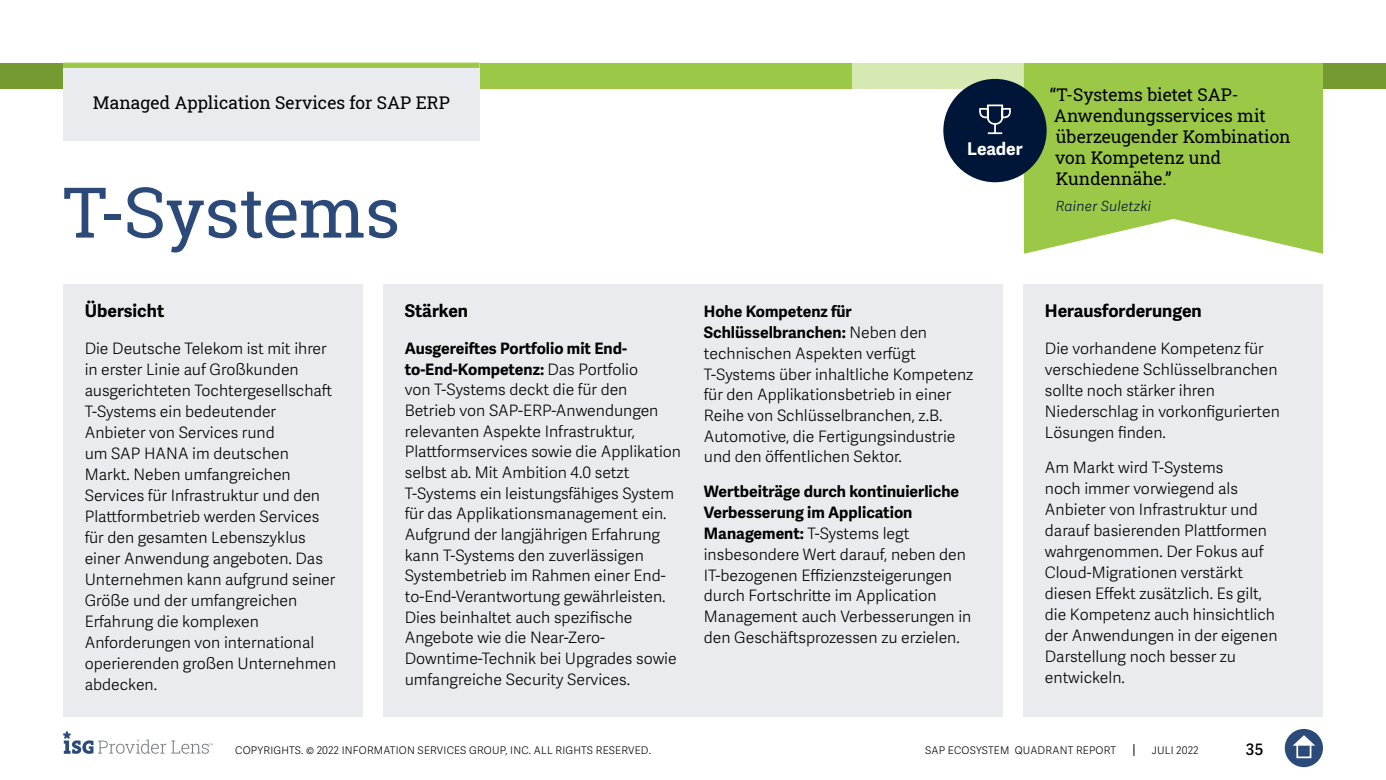
<style>
.page{position:relative;width:1386px;height:780px;background:#fff}
.page>*{position:absolute;margin:0;border:0;box-sizing:border-box;transform-origin:0 0}
.t1{font:70px "Roboto Slab";letter-spacing:-.01em;color:#2b4a79}
.t2{font:17.5px/21px "Roboto Slab ISG P Regular";color:#000}
.t3{font:700 17.5px "Adelle Sans";color:#000}
.t4{font:700 17.5px "Adelle Sans";letter-spacing:-.01em;color:#fff}
.t5{font:300 15.75px/21px "Adelle Sans";color:#000101}
.t6{font:600 15.75px "Adelle Sans";color:#000}
.t7{font:italic 300 14px "Adelle Sans";letter-spacing:.02em;color:#001638}
.t8{font:300 10.5px "Adelle Sans";letter-spacing:.02em;color:#000}
.s1{font-weight:700}
</style>
<div class="page">
<svg style="left:1133px;top:744px;width:1px;height:12px"></svg>
<div style="left:1285px;top:729px;width:38px;height:38px;background:#2b4a79;border-radius:50%"></div>
<svg style="left:1293px;top:735px;width:22px;height:10px"></svg>
<div style="left:1296px;top:743px;width:15px;height:15px;border:2px solid #fff"></div>
<svg style="left:63px;top:731px;width:150px;height:23px"></svg>
<div style="left:0;top:63px;width:158px;height:26px;background:#759a32"></div>
<div style="left:158px;top:63px;width:409px;height:26px;background:#9bc947"></div>
<div style="left:850px;top:63px;width:184px;height:26px;background:#d6e9b2"></div>
<div style="left:1323px;top:63px;width:63px;height:26px;background:#759a32"></div>
<div style="left:754px;top:63px;width:98px;height:26px;background:#9bc947"></div>
<div style="left:598px;top:63px;width:157px;height:26px;background:#9bc947"></div>
<div style="left:567px;top:63px;width:31px;height:26px;background:#9bc947"></div>
<svg style="left:1024px;top:63px;width:299px;height:191px;background:#a4ce58"></svg>
<div style="left:943px;top:79px;width:104px;height:103px;background:#001638;border-radius:50%"></div>
<svg style="left:979px;top:104px;width:32px;height:31px"></svg>
<div style="left:64px;top:284px;width:299px;height:433px;background:#e9ebee"></div>
<div style="left:1024px;top:284px;width:299px;height:433px;background:#e9ebee"></div>
<div style="left:384px;top:284px;width:619px;height:433px;background:#e9ebee"></div>
<div style="left:63px;top:63px;width:417px;height:78px;background:#e9ebee"></div>
<div style="left:63px;top:63px;width:417px;height:5px;background:#9bc947"></div>
<p class="t2" style="left:93px;top:92px;width:359px">Managed Application Services for SAP ERP</p>
<h1 class="t1" style="left:63px;top:164px;width:339px">T-Systems</h1>
<p class="t3" style="left:85px;top:300px;width:81px">Übersicht</p>
<p class="t5" style="left:85px;top:338px;width:253px">Die Deutsche Telekom ist mit ihrer in erster Linie auf Großkunden ausgerichteten Tochtergesellschaft<br>T-Systems ein bedeutender<br>Anbieter von Services rund<br>um SAP HANA im deutschen<br>Markt. Neben umfangreichen<br>Services für Infrastruktur und den<br>Plattformbetrieb werden Services für den gesamten Lebenszyklus einer Anwendung angeboten. Das<br>Unternehmen kann aufgrund seiner<br>Größe und der umfangreichen<br>Erfahrung die komplexen<br>Anforderungen von international operierenden großen Unternehmen abdecken.</p>
<p class="t3" style="left:405px;top:300px;width:65px">Stärken</p>
<p class="t5" style="left:405px;top:338px;width:278px"><span class="s1">Ausgereiftes Portfolio mit End&shy;to-End-Kompetenz:</span> Das Portfolio<br>von T-Systems deckt die für den Betrieb von SAP-ERP-Anwendungen relevanten Aspekte Infrastruktur, Plattformservices sowie die Applikation selbst ab. Mit Ambition 4.0 setzt T-Systems ein leistungsfähiges System für das Applikationsmanagement ein.<br>Aufgrund der langjährigen Erfahrung kann T-Systems den zuverlässigen Systembetrieb im Rahmen einer End&shy;to-End-Verantwortung gewährleisten.<br>Dies beinhaltet auch spezifische Angebote wie die Near-Zero-Downtime-Technik bei Upgrades sowie umfangreiche Security Services.</p>
<p class="t4" style="left:967px;top:139px;width:57px">Leader</p>
<p class="t2" style="left:1050px;top:83px;width:242px">“T-Systems bietet SAP-<br>Anwendungsservices mit überzeugender Kombination von Kompetenz und<br>Kundennähe.”</p>
<p class="t7" style="left:1056px;top:198px;width:97px">Rainer Suletzki</p>
<p class="t5" style="left:704px;top:302px;width:271px"><span class="s1">Hohe Kompetenz für<br>Schlüsselbranchen:</span> Neben den technischen Aspekten verfügt<br>T-Systems über inhaltliche Kompetenz für den Applikationsbetrieb in einer<br>Reihe von Schlüsselbranchen, z.B.<br>Automotive, die Fertigungsindustrie und den öffentlichen Sektor.</p>
<p class="t5" style="left:704px;top:482px;width:269px"><span class="s1">Wertbeiträge durch kontinuierliche Verbesserung im Application Management:</span> T-Systems legt insbesondere Wert darauf, neben den IT-bezogenen Effizienzsteigerungen durch Fortschritte im Application Management auch Verbesserungen in den Geschäftsprozessen zu erzielen.</p>
<p class="t3" style="left:1045px;top:300px;width:158px">Herausforderungen</p>
<p class="t5" style="left:1045px;top:338px;width:236px">Die vorhandene Kompetenz für verschiedene Schlüsselbranchen sollte noch stärker ihren<br>Niederschlag in vorkonfigurierten<br>Lösungen finden.</p>
<p class="t5" style="left:1045px;top:457px;width:234px">Am Markt wird T-Systems<br>noch immer vorwiegend als<br>Anbieter von Infrastruktur und darauf basierenden Plattformen wahrgenommen. Der Fokus auf<br>Cloud-Migrationen verstärkt diesen Effekt zusätzlich. Es gilt, die Kompetenz auch hinsichtlich der Anwendungen in der eigenen<br>Darstellung noch besser zu entwickeln.</p>
<p class="t8" style="left:235px;top:744px;width:417px">COPYRIGHTS. © 2022 INFORMATION SERVICES GROUP, INC. ALL RIGHTS RESERVED.</p>
<p class="t8" style="left:925px;top:744px;width:192px">SAP ECOSYSTEM QUADRANT REPORT</p>
<p class="t8" style="left:1152px;top:744px;width:48px">JULI 2022</p>
<p class="t6" style="left:1246px;top:740px;width:19px">35</p>
</div>
